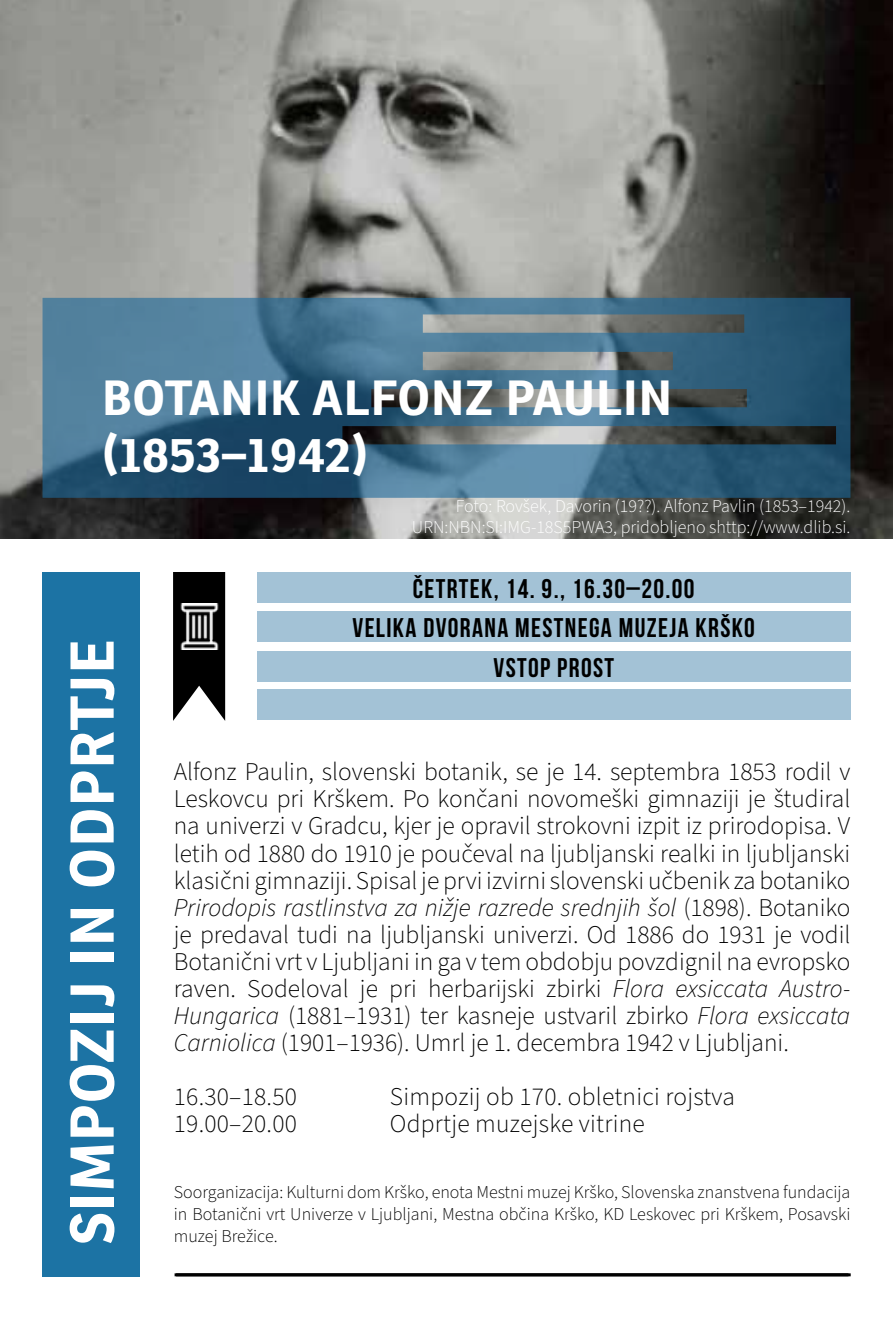
<style>
.page{position:relative;width:893px;height:1319px;background:#fff}
.page>*{position:absolute;margin:0;border:0;box-sizing:border-box;transform-origin:0 0}
.t1{font:700 60px "Ronnia";letter-spacing:.02em;color:#fff}
.t2{font:700 48px/57.6px "Ronnia";letter-spacing:.02em;color:#fff}
.t3{font:700 27px "Bebas Neue";letter-spacing:.05em;color:#000}
.t4{font:700 27px "Bebas Neue";letter-spacing:.05em;color:#000101}
.t5{font:300 25.5px/27px "Source Sans Pro";letter-spacing:.005em;color:#000101;text-align:justify}
.t6{font:300 18px/21.6px "Source Sans Pro";color:#000101;text-align:justify}
.t7{font:300 18px/21.6px "Source Sans Pro";color:#fff;text-align:right}
.s1{font-style:italic}
</style>
<div class="page">
<img style="left:0;top:0;width:893px;height:538px">
<div style="left:43px;top:571px;width:97px;height:705px;background:#1c73a4"></div>
<div style="left:257px;top:689px;width:593px;height:30px;background:#a3c2d6"></div>
<div style="left:257px;top:572px;width:593px;height:30px;background:#a3c2d6"></div>
<div style="left:257px;top:611px;width:593px;height:30px;background:#a3c2d6"></div>
<div style="left:257px;top:651px;width:593px;height:30px;background:#a3c2d6"></div>
<hr style="left:176px;top:1272px;width:672px;height:3px;background:#000">
<svg style="left:173px;top:572px;width:52px;height:148px"></svg>
<svg style="left:43px;top:298px;width:807px;height:199px;background:#436a82"></svg>
<img style="left:177px;top:603px;width:46px;height:46px">
<h2 class="t2" style="left:102px;top:368px;width:571px">BOTANIK ALFONZ PAULIN (1853–1942)</h2>
<p class="t7" style="left:412px;top:495px;width:440px">Foto: Rovšek, Davorin (19??). Alfonz Pavlin (1853–1942).<br>URN:NBN:SI:IMG-18S5PWA3, pridobljeno shttp://www.dlib.si.</p>
<h1 class="t1" style="left:54px;top:1244px;width:606px;rotate:-90deg">SIMPOZIJ IN ODPRTJE</h1>
<p class="t4" style="left:413px;top:573px;width:283px">ČETRTEK, 14. 9., 16.30–20.00</p>
<p class="t3" style="left:352px;top:613px;width:404px">VELIKA DVORANA MESTNEGA MUZEJA KRŠKO</p>
<p class="t3" style="left:494px;top:652px;width:122px">VSTOP PROST</p>
<p class="t5" style="left:174px;top:759px;width:678px">Alfonz Paulin, slovenski botanik, se je 14. septembra 1853 rodil v Leskovcu pri Krškem. Po končani novomeški gimnaziji je študiral na univerzi v Gradcu, kjer je opravil strokovni izpit iz prirodopisa. V letih od 1880 do 1910 je poučeval na ljubljanski realki in ljubljanski klasični gimnaziji. Spisal je prvi izvirni slovenski učbenik za botaniko <span class="s1">Prirodopis rastlinstva za nižje razrede srednjih šol</span> (1898). Botaniko je predaval tudi na ljubljanski univerzi. Od 1886 do 1931 je vodil Botanični vrt v Ljubljani in ga v tem obdobju povzdignil na evropsko raven. Sodeloval je pri herbarijski zbirki <span class="s1">Flora exsiccata Austro-Hungarica</span> (1881–1931) ter kasneje ustvaril zbirko <span class="s1">Flora exsiccata Carniolica</span> (1901–1936). Umrl je 1. decembra 1942 v Ljubljani.</p>
<p class="t5" style="left:174px;top:1083px;width:125px">16.30–18.50</p>
<p class="t5" style="left:390px;top:1083px;width:346px">Simpozij ob 170. obletnici rojstva</p>
<p class="t5" style="left:174px;top:1110px;width:125px">19.00–20.00</p>
<p class="t5" style="left:390px;top:1110px;width:256px">Odprtje muzejske vitrine</p>
<p class="t6" style="left:174px;top:1181px;width:678px">Soorganizacija: Kulturni dom Krško, enota Mestni muzej Krško, Slovenska znanstvena fundacija in Botanični vrt Univerze v Ljubljani, Mestna občina Krško, KD Leskovec pri Krškem, Posavski muzej Brežice.</p>
</div>
